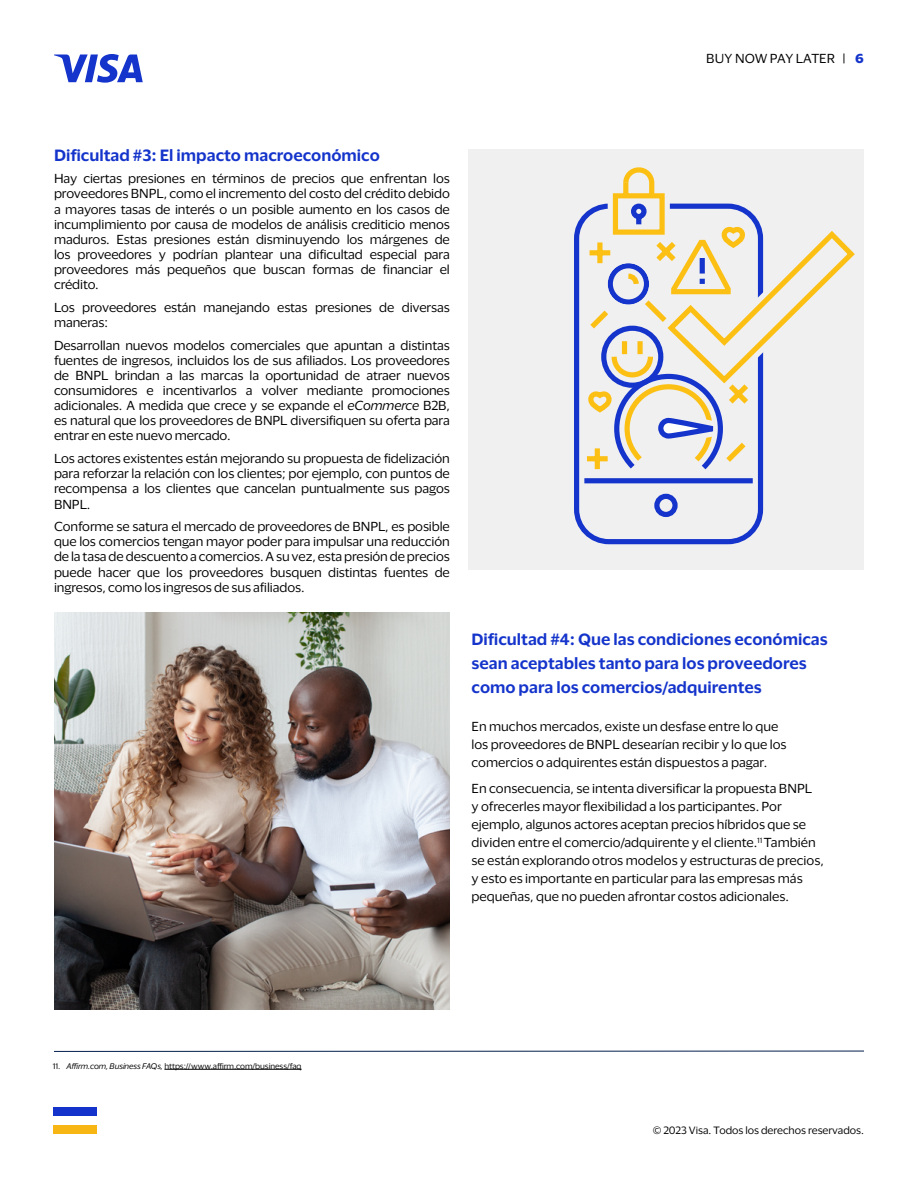
<style>
.page{position:relative;width:918px;height:1188px;background:#fff}
.page>*{position:absolute;margin:0;border:0;box-sizing:border-box;transform-origin:0 0}
.t1{font:600 15px/24px "Visa Dialect";color:#1434cb}
.t2{font:12px/15.1px "Visa Dialect";color:#000;text-align:justify}
.t3{font:9.75px "Visa Dialect";color:#000}
.t4{font:7.5px "Visa Dialect";letter-spacing:-.01em;color:#000}
.s1{font-weight:700;color:#1434cb}
.s2{font-style:italic}
</style>
<div class="page">
<div style="left:468px;top:149px;width:396px;height:421px;background:#f0f0f0"></div>
<img style="left:54px;top:612px;width:396px;height:397px">
<div style="left:574px;top:204px;width:189px;height:340px;border:5px solid #1434cb;border-radius:32px"></div>
<div style="left:584px;top:478px;width:169px;height:5px;background:#1434cb"></div>
<div style="left:654px;top:494px;width:24px;height:23px;border:5px solid #1434cb;border-radius:50%"></div>
<svg style="left:582px;top:167px;width:273px;height:308px"></svg>
<hr style="left:164px;top:1069px;width:138px;height:1px;background:#000">
<hr style="left:54px;top:1051px;width:810px;height:1px;background:#021e4c">
<div style="left:53px;top:1107px;width:43px;height:9px;background:#1433cb"></div>
<div style="left:53px;top:1125px;width:43px;height:9px;background:#f7b614"></div>
<svg style="left:54px;top:54px;width:89px;height:29px"></svg>
<p class="t2" style="left:706px;top:50px;width:159px">BUY NOW PAY LATER | <span class="s1">6</span></p>
<p class="t1" style="left:54px;top:142px;width:327px">Dificultad #3: El impacto macroeconómico</p>
<p class="t2" style="left:54px;top:170px;width:397px">Hay ciertas presiones en términos de precios que enfrentan los proveedores BNPL, como el incremento del costo del crédito debido a mayores tasas de interés o un posible aumento en los casos de incumplimiento por causa de modelos de análisis crediticio menos maduros. Estas presiones están disminuyendo los márgenes de los proveedores y podrían plantear una dificultad especial para proveedores más pequeños que buscan formas de financiar el crédito.</p>
<p class="t2" style="left:54px;top:299px;width:397px">Los proveedores están manejando estas presiones de diversas maneras:</p>
<p class="t2" style="left:54px;top:337px;width:397px">Desarrollan nuevos modelos comerciales que apuntan a distintas fuentes de ingresos, incluidos los de sus afiliados. Los proveedores de BNPL brindan a las marcas la oportunidad de atraer nuevos consumidores e incentivarlos a volver mediante promociones adicionales. A medida que crece y se expande el <span class="s2">eCommerce</span> B2B, es natural que los proveedores de BNPL diversifiquen su oferta para entrar en este nuevo mercado.</p>
<p class="t2" style="left:54px;top:450px;width:397px">Los actores existentes están mejorando su propuesta de fidelización para reforzar la relación con los clientes; por ejemplo, con puntos de recompensa a los clientes que cancelan puntualmente sus pagos BNPL.</p>
<p class="t2" style="left:54px;top:518px;width:397px">Conforme se satura el mercado de proveedores de BNPL, es posible que los comercios tengan mayor poder para impulsar una reducción de la tasa de descuento a comercios. A su vez, esta presión de precios puede hacer que los proveedores busquen distintas fuentes de ingresos, como los ingresos de sus afiliados.</p>
<p class="t1" style="left:472px;top:626px;width:358px">Dificultad #4: Que las condiciones económicas sean aceptables tanto para los proveedores como para los comercios/adquirentes</p>
<p class="t2" style="left:472px;top:717px;width:317px;line-height:18px;text-align:left">En muchos mercados, existe un desfase entre lo que los proveedores de BNPL desearían recibir y lo que los comercios o adquirentes están dispuestos a pagar.</p>
<p class="t2" style="left:472px;top:778px;width:354px;line-height:18px;text-align:left">En consecuencia, se intenta diversificar la propuesta BNPL<br>y ofrecerles mayor flexibilidad a los participantes. Por ejemplo, algunos actores aceptan precios híbridos que se dividen entre el comercio/adquirente y el cliente.<sup>11</sup> También se están explorando otros modelos y estructuras de precios, y esto es importante en particular para las empresas más pequeñas, que no pueden afrontar costos adicionales.</p>
<p class="t4" style="left:53px;top:1060px;width:250px">11. <span class="s2">Affirm.com, Business FAQs,</span> https://www.affirm.com/business/faq</p>
<p class="t3" style="left:653px;top:1123px;width:213px">© 2023 Visa. Todos los derechos reservados.</p>
</div>
